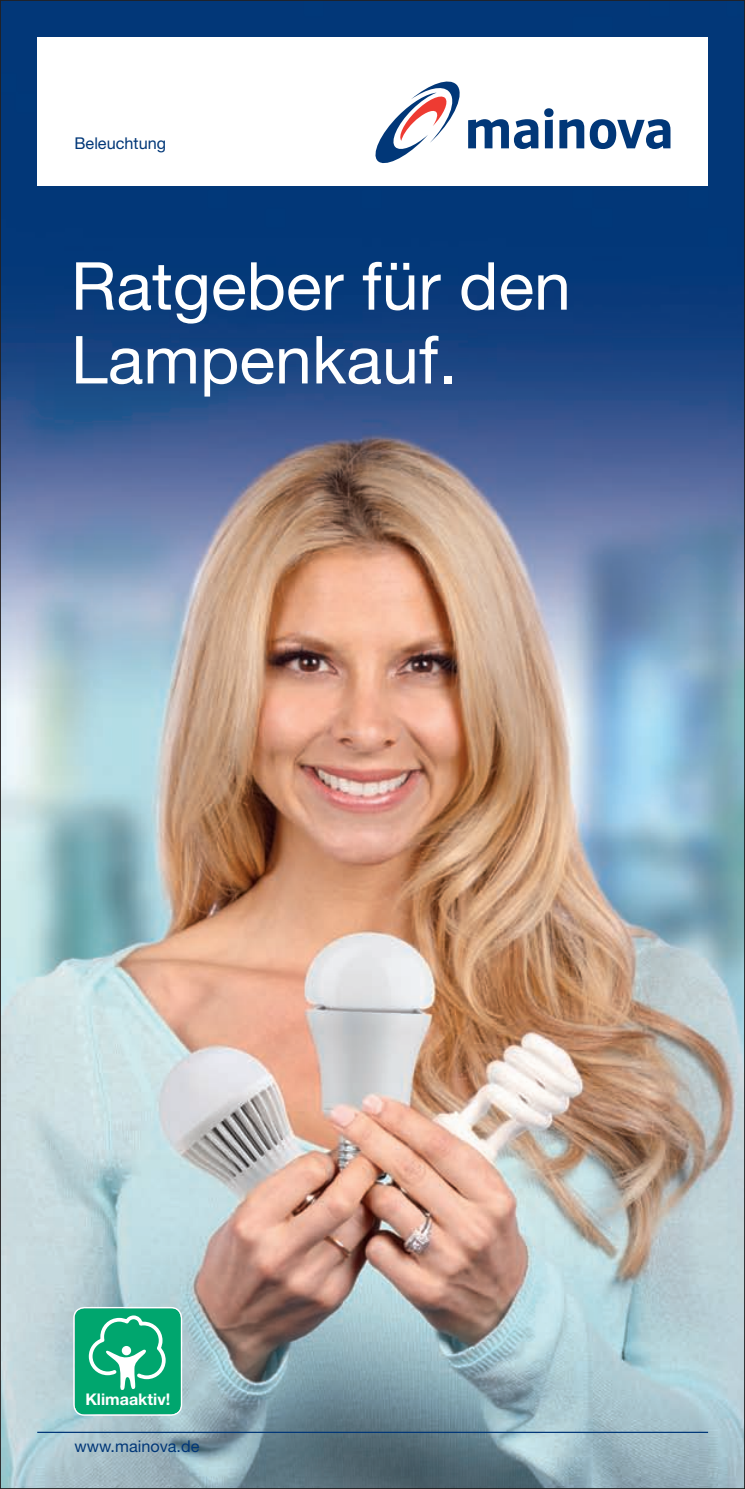
<style>
.page{position:relative;width:745px;height:1489px;background:#fff}
.page>*{position:absolute;margin:0;border:0;box-sizing:border-box;transform-origin:0 0}
.t1{font:66.25px/73.8px "Helvetica Neue LT Pro";color:#fff}
.t2{font:16.25px "Helvetica Neue LT Pro";color:#013778}
.t3{font:700 16px "Helvetica Neue";color:#fff}
</style>
<div class="page">
<img style="left:2px;top:2px;width:740px;height:1484px">
<hr style="left:37px;top:1431px;width:670px;height:1px;background:#013778">
<div style="left:37px;top:37px;width:670px;height:149px;background:#fff"></div>
<svg style="left:375px;top:81px;width:295px;height:82px"></svg>
<div style="left:75px;top:1308px;width:106px;height:106px;background:#00a66e;border-radius:10px"></div>
<svg style="left:88px;top:1315px;width:78px;height:74px"></svg>
<svg style="left:122px;top:1345px;width:9px;height:10px"></svg>
<div style="left:73px;top:1306px;width:109px;height:109px;border:1px solid #fff;border-radius:11px"></div>
<p class="t2" style="left:74px;top:133px;width:93px">Beleuchtung</p>
<p class="t1" style="left:71px;top:247px;width:501px">Ratgeber für den<br>Lampenkauf.</p>
<p class="t3" style="left:85px;top:1389px;width:86px">Klimaaktiv!</p>
<p class="t2" style="left:74px;top:1435px;width:126px">www.mainova.de</p>
</div>
